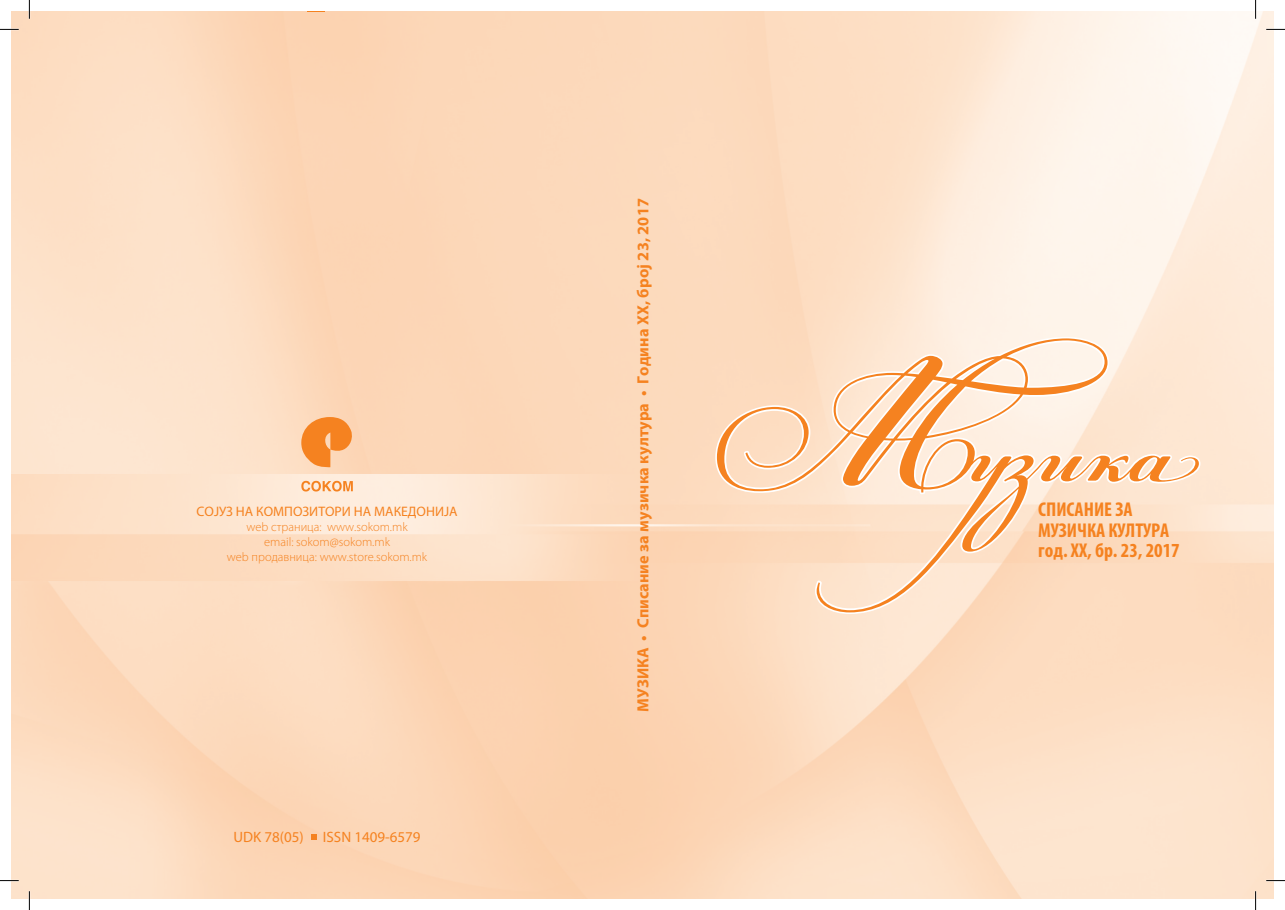
<style>
.page{position:relative;width:1285px;height:910px;background:#fff}
.page>*{position:absolute;margin:0;border:0;box-sizing:border-box;transform-origin:0 0}
.t1{font:700 condensed 20px "Myriad Pro M";color:#f58220}
.body{font:700 16.25px "Myriad Pro M";letter-spacing:.005em;color:#f58220}
.t2{font:15px "Myriad Pro M";color:#f58220}
.body-2{font:13.75px "Myriad Pro M";color:#f58220}
.body-3{font:300 12.5px "Myriad Pro M";color:#f58220}
</style>
<div class="page">
<img style="left:12px;top:12px;width:1261px;height:885px">
<svg style="left:301px;top:417px;width:52px;height:51px;background:#f7a157"></svg>
<svg style="left:301px;top:480px;width:52px;height:11px"></svg>
<svg style="left:307px;top:12px;width:18px;height:1px"></svg>
<svg style="left:311px;top:834px;width:5px;height:5px"></svg>
<svg style="left:713px;top:335px;width:489px;height:280px;background:#fde1ca"></svg>
<svg style="left:717px;top:338px;width:482px;height:274px;background:#fcdbbf"></svg>
<svg style="left:0;top:29px;width:19px;height:1px"></svg>
<svg style="left:1266px;top:29px;width:19px;height:1px"></svg>
<svg style="left:0;top:879px;width:19px;height:2px"></svg>
<svg style="left:1266px;top:879px;width:19px;height:2px"></svg>
<svg style="left:29px;top:0;width:1px;height:19px"></svg>
<svg style="left:29px;top:890px;width:1px;height:19px"></svg>
<svg style="left:1255px;top:0;width:1px;height:19px"></svg>
<svg style="left:1255px;top:890px;width:1px;height:19px"></svg>
<p class="body-2" style="left:197px;top:503px;width:262px">СОЈУЗ НА КОМПОЗИТОРИ НА МАКЕДОНИЈА</p>
<p class="body-3" style="left:246px;top:519px;width:163px">web страница: www.sokom.mk</p>
<p class="body-3" style="left:264px;top:534px;width:127px">email: sokom@sokom.mk</p>
<p class="body-3" style="left:227px;top:549px;width:202px">web продавница: www.store.sokom.mk</p>
<p class="t2" style="left:234px;top:827px;width:72px">UDK 78(05)</p>
<p class="t2" style="left:323px;top:827px;width:99px">ISSN 1409-6579</p>
<p class="body" style="left:632px;top:711px;width:514px;rotate:-90deg">МУЗИКА • Списание за музичка култура • Година XX, број 23, 2017</p>
<p class="t1" style="left:1038px;top:497px;width:96px">СПИСАНИЕ ЗА</p>
<p class="t1" style="left:1038px;top:517px;width:133px">МУЗИЧКА КУЛТУРА</p>
<p class="t1" style="left:1038px;top:537px;width:143px">год. XX, бр. 23, 2017</p>
</div>
